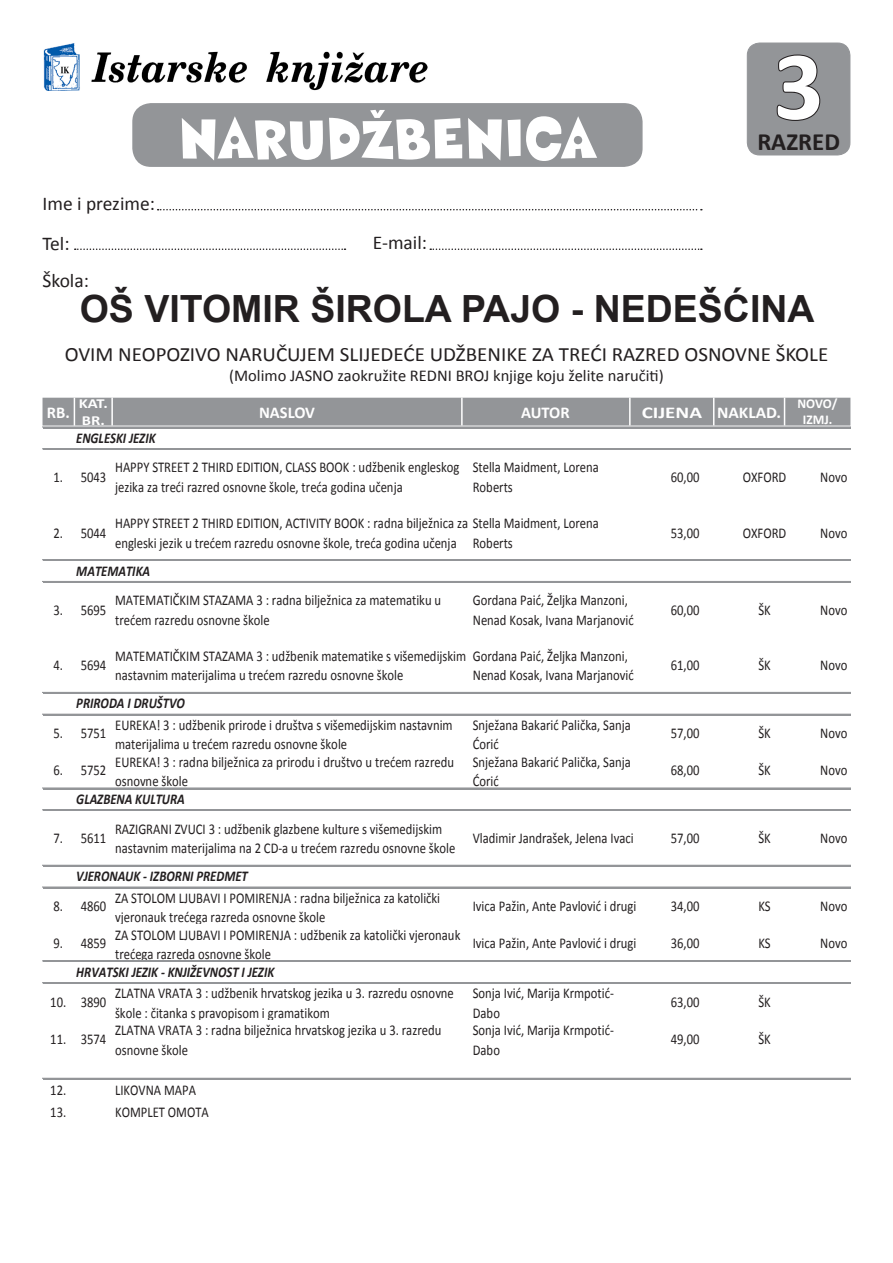
<style>
.page{position:relative;width:893px;height:1263px;background:#fff}
.page>*{position:absolute;margin:0;border:0;box-sizing:border-box;transform-origin:0 0}
.t1{font:700 98.4px "Calibri";color:#fff}
.t2{font:60px "Sneakerhead BTN";color:#fff}
.t3{font:700 37.5px "Arial";color:#231f20}
.t4{font:700 24.9px "Calibri";color:#231f20}
.t5{font:20.4px "Calibri";color:#231f20}
.t6{font:19.5px/40px "Calibri";color:#231f20}
.t7{font:16.5px "Calibri";color:#231f20}
.t8{font:700 16.5px "Calibri";color:#fff}
.t9{font:700 16.5px "Calibri";color:#fff;scale:1.27 1}
.t10{font:15px/19.6px "Calibri";color:#231f20;scale:.85 1}
.t11{font:italic 700 15px "Calibri";color:#231f20;scale:.85 1}
.t12{font:700 13.8px/16.6px "Calibri";color:#fff;scale:1.19 1}
.t13{font:700 13.5px/16.2px "Calibri";color:#fff;text-align:center}
</style>
<div class="page">
<div style="left:43px;top:398px;width:807px;height:27px;background:#939598"></div>
<div style="left:133px;top:104px;width:509px;height:62px;background:#939598;border-radius:18px"></div>
<div style="left:132px;top:103px;width:511px;height:64px;border:2px solid #939598;border-radius:18px"></div>
<div style="left:747px;top:43px;width:103px;height:112px;background:#939598;border-radius:12px"></div>
<div style="left:747px;top:43px;width:103px;height:112px;border:1px solid #939598;border-radius:12px"></div>
<svg style="left:776px;top:54px;width:45px;height:67px"></svg>
<svg style="left:158px;top:209px;width:544px;height:1px"></svg>
<svg style="left:75px;top:248px;width:270px;height:2px"></svg>
<svg style="left:430px;top:248px;width:272px;height:2px"></svg>
<img style="left:43px;top:43px;width:37px;height:48px">
<img style="left:91px;top:51px;width:337px;height:40px">
<svg style="left:74px;top:398px;width:1px;height:28px"></svg>
<hr style="left:111px;top:398px;width:2px;height:27px;background:#fff">
<hr style="left:461px;top:398px;width:2px;height:27px;background:#fff">
<hr style="left:629px;top:398px;width:2px;height:27px;background:#fff">
<svg style="left:713px;top:398px;width:1px;height:27px"></svg>
<svg style="left:784px;top:398px;width:1px;height:27px"></svg>
<hr style="left:43px;top:427px;width:807px;height:1px;background:#939598">
<hr style="left:43px;top:448px;width:807px;height:1px;background:#939598">
<hr style="left:43px;top:449px;width:807px;height:1px;background:#939598">
<hr style="left:43px;top:559px;width:807px;height:1px;background:#939598">
<hr style="left:43px;top:560px;width:807px;height:1px;background:#939598">
<hr style="left:43px;top:581px;width:807px;height:2px;background:#939598">
<hr style="left:43px;top:692px;width:807px;height:2px;background:#939598">
<hr style="left:43px;top:714px;width:807px;height:1px;background:#939598">
<hr style="left:43px;top:788px;width:807px;height:1px;background:#939598">
<hr style="left:43px;top:809px;width:807px;height:1px;background:#939598">
<hr style="left:43px;top:810px;width:807px;height:1px;background:#939598">
<hr style="left:43px;top:865px;width:807px;height:2px;background:#939598">
<hr style="left:43px;top:887px;width:807px;height:1px;background:#939598">
<hr style="left:43px;top:960px;width:807px;height:1px;background:#939598">
<hr style="left:43px;top:961px;width:807px;height:1px;background:#939598">
<hr style="left:43px;top:982px;width:807px;height:2px;background:#939598">
<hr style="left:43px;top:1078px;width:807px;height:1px;background:#939598">
<h2 class="t2" style="left:179px;top:106px;width:419px">NARUDŽBENICA</h2>
<h1 class="t1" style="left:774px;top:23px;width:51px">3</h1>
<h3 class="t4" style="left:757px;top:126px;width:84px">RAZRED</h3>
<h3 class="t6" style="left:43px;top:184px;width:114px">Ime i prezime:<br>Tel:</h3>
<h3 class="t6" style="left:43px;top:260px;width:48px">Škola:</h3>
<h3 class="t6" style="left:373px;top:222px;width:56px">E-mail:</h3>
<h3 class="t3" style="left:80px;top:284px;width:736px">OŠ VITOMIR ŠIROLA PAJO - NEDEŠĆINA</h3>
<h3 class="t5" style="left:65px;top:341px;width:765px">OVIM NEOPOZIVO NARUČUJEM SLIJEDEĆE UDŽBENIKE ZA TREĆI RAZRED OSNOVNE ŠKOLE</h3>
<p class="t7" style="left:229px;top:365px;width:436px">(Molimo JASNO zaokružite REDNI BROJ knjige koju želite naručiti)</p>
<p class="t8" style="left:47px;top:402px;width:24px">RB.</p>
<p class="t12" style="left:79px;top:395px;width:26px">KAT.<br>BR.</p>
<p class="t8" style="left:259px;top:402px;width:57px">NASLOV</p>
<p class="t8" style="left:521px;top:402px;width:50px">AUTOR</p>
<p class="t9" style="left:642px;top:402px;width:111px">CIJENA NAKLAD.</p>
<p class="t13" style="left:797px;top:395px;width:41px">NOVO/<br>IZMJ.</p>
<p class="t11" style="left:76px;top:428px;width:95px">ENGLESKI JEZIK</p>
<p class="t10" style="left:53px;top:467px;width:64px">1. 5043</p>
<p class="t10" style="left:115px;top:458px;width:407px">HAPPY STREET 2 THIRD EDITION, CLASS BOOK : udžbenik engleskog jezika za treći razred osnovne škole, treća godina učenja</p>
<p class="t10" style="left:473px;top:458px;width:150px">Stella Maidment, Lorena<br>Roberts</p>
<p class="t10" style="left:671px;top:467px;width:35px">60,00</p>
<p class="t10" style="left:743px;top:467px;width:53px">OXFORD</p>
<p class="t10" style="left:820px;top:467px;width:33px">Novo</p>
<p class="t10" style="left:53px;top:523px;width:64px">2. 5044</p>
<p class="t10" style="left:115px;top:513px;width:571px">HAPPY STREET 2 THIRD EDITION, ACTIVITY BOOK : radna bilježnica za Stella Maidment, Lorena engleski jezik u trećem razredu osnovne škole, treća godina učenja</p>
<p class="t10" style="left:671px;top:523px;width:35px">53,00</p>
<p class="t10" style="left:743px;top:523px;width:53px">OXFORD</p>
<p class="t10" style="left:820px;top:523px;width:33px">Novo</p>
<p class="t10" style="left:473px;top:533px;width:49px">Roberts</p>
<p class="t11" style="left:76px;top:561px;width:88px">MATEMATIKA</p>
<p class="t10" style="left:53px;top:600px;width:64px">3. 5695</p>
<p class="t10" style="left:53px;top:656px;width:64px">4. 5694</p>
<p class="t10" style="left:115px;top:590px;width:385px">MATEMATIČKIM STAZAMA 3 : radna bilježnica za matematiku u trećem razredu osnovne škole</p>
<p class="t10" style="left:473px;top:590px;width:191px">Gordana Paić, Željka Manzoni,<br>Nenad Kosak, Ivana Marjanović</p>
<p class="t10" style="left:115px;top:646px;width:605px">MATEMATIČKIM STAZAMA 3 : udžbenik matematike s višemedijskim Gordana Paić, Željka Manzoni, nastavnim materijalima u trećem razredu osnovne škole</p>
<p class="t10" style="left:473px;top:665px;width:191px">Nenad Kosak, Ivana Marjanović</p>
<p class="t11" style="left:76px;top:694px;width:129px">PRIRODA I DRUŠTVO</p>
<p class="t10" style="left:671px;top:600px;width:35px">60,00</p>
<p class="t10" style="left:758px;top:600px;width:16px">ŠK</p>
<p class="t10" style="left:820px;top:600px;width:33px">Novo</p>
<p class="t10" style="left:671px;top:656px;width:35px">61,00</p>
<p class="t10" style="left:758px;top:656px;width:16px">ŠK</p>
<p class="t10" style="left:820px;top:656px;width:33px">Novo</p>
<p class="t10" style="left:53px;top:724px;width:64px">5. 5751</p>
<p class="t10" style="left:115px;top:715px;width:399px">EUREKA! 3 : udžbenik prirode i društva s višemedijskim nastavnim materijalima u trećem razredu osnovne škole</p>
<p class="t10" style="left:473px;top:715px;width:187px">Snježana Bakarić Palička, Sanja<br>Ćorić</p>
<p class="t10" style="left:671px;top:724px;width:35px">57,00</p>
<p class="t10" style="left:758px;top:724px;width:16px">ŠK</p>
<p class="t10" style="left:820px;top:724px;width:33px">Novo</p>
<p class="t10" style="left:53px;top:760px;width:64px">6. 5752</p>
<p class="t10" style="left:115px;top:752px;width:400px">EUREKA! 3 : radna bilježnica za prirodu i društvo u trećem razredu osnovne škole</p>
<p class="t10" style="left:473px;top:752px;width:187px">Snježana Bakarić Palička, Sanja<br>Ćorić</p>
<p class="t10" style="left:671px;top:760px;width:35px">68,00</p>
<p class="t10" style="left:758px;top:760px;width:16px">ŠK</p>
<p class="t10" style="left:820px;top:760px;width:33px">Novo</p>
<p class="t11" style="left:76px;top:789px;width:129px">GLAZBENA KULTURA</p>
<p class="t10" style="left:53px;top:828px;width:64px">7. 5611</p>
<p class="t10" style="left:115px;top:819px;width:402px">RAZIGRANI ZVUCI 3 : udžbenik glazbene kulture s višemedijskim nastavnim materijalima na 2 CD-a u trećem razredu osnovne škole</p>
<p class="t10" style="left:473px;top:828px;width:191px">Vladimir Jandrašek, Jelena Ivaci</p>
<p class="t10" style="left:671px;top:828px;width:35px">57,00</p>
<p class="t10" style="left:758px;top:828px;width:16px">ŠK</p>
<p class="t10" style="left:820px;top:828px;width:33px">Novo</p>
<p class="t11" style="left:76px;top:867px;width:203px">VJERONAUK - IZBORNI PREDMET</p>
<p class="t10" style="left:53px;top:896px;width:64px">8. 4860</p>
<p class="t10" style="left:115px;top:888px;width:384px">ZA STOLOM LJUBAVI I POMIRENJA : radna bilježnica za katolički vjeronauk trećega razreda osnovne škole</p>
<p class="t10" style="left:473px;top:896px;width:194px">Ivica Pažin, Ante Pavlović i drugi</p>
<p class="t10" style="left:671px;top:896px;width:35px">34,00</p>
<p class="t10" style="left:758px;top:896px;width:16px">KS</p>
<p class="t10" style="left:820px;top:896px;width:33px">Novo</p>
<p class="t10" style="left:53px;top:933px;width:64px">9. 4859</p>
<p class="t10" style="left:115px;top:925px;width:408px">ZA STOLOM LJUBAVI I POMIRENJA : udžbenik za katolički vjeronauk trećega razreda osnovne škole</p>
<p class="t10" style="left:473px;top:933px;width:194px">Ivica Pažin, Ante Pavlović i drugi</p>
<p class="t10" style="left:671px;top:933px;width:35px">36,00</p>
<p class="t10" style="left:758px;top:933px;width:16px">KS</p>
<p class="t10" style="left:820px;top:933px;width:33px">Novo</p>
<p class="t10" style="left:50px;top:992px;width:67px">10. 3890</p>
<p class="t10" style="left:115px;top:983px;width:400px">ZLATNA VRATA 3 : udžbenik hrvatskog jezika u 3. razredu osnovne škole : čitanka s pravopisom i gramatikom</p>
<p class="t10" style="left:473px;top:983px;width:168px">Sonja Ivić, Marija Krmpotić-<br>Dabo</p>
<p class="t10" style="left:671px;top:992px;width:35px">63,00</p>
<p class="t10" style="left:758px;top:992px;width:16px">ŠK</p>
<p class="t10" style="left:50px;top:1029px;width:67px">11. 3574</p>
<p class="t10" style="left:115px;top:1020px;width:385px">ZLATNA VRATA 3 : radna bilježnica hrvatskog jezika u 3. razredu osnovne škole</p>
<p class="t10" style="left:473px;top:1020px;width:168px">Sonja Ivić, Marija Krmpotić-<br>Dabo</p>
<p class="t10" style="left:671px;top:1029px;width:35px">49,00</p>
<p class="t10" style="left:758px;top:1029px;width:16px">ŠK</p>
<p class="t10" style="left:50px;top:1080px;width:20px">12.</p>
<p class="t10" style="left:115px;top:1080px;width:97px">LIKOVNA MAPA</p>
<p class="t10" style="left:50px;top:1102px;width:20px">13.</p>
<p class="t10" style="left:115px;top:1102px;width:112px">KOMPLET OMOTA</p>
<p class="t11" style="left:76px;top:962px;width:234px">HRVATSKI JEZIK - KNJIŽEVNOST I JEZIK</p>
</div>
